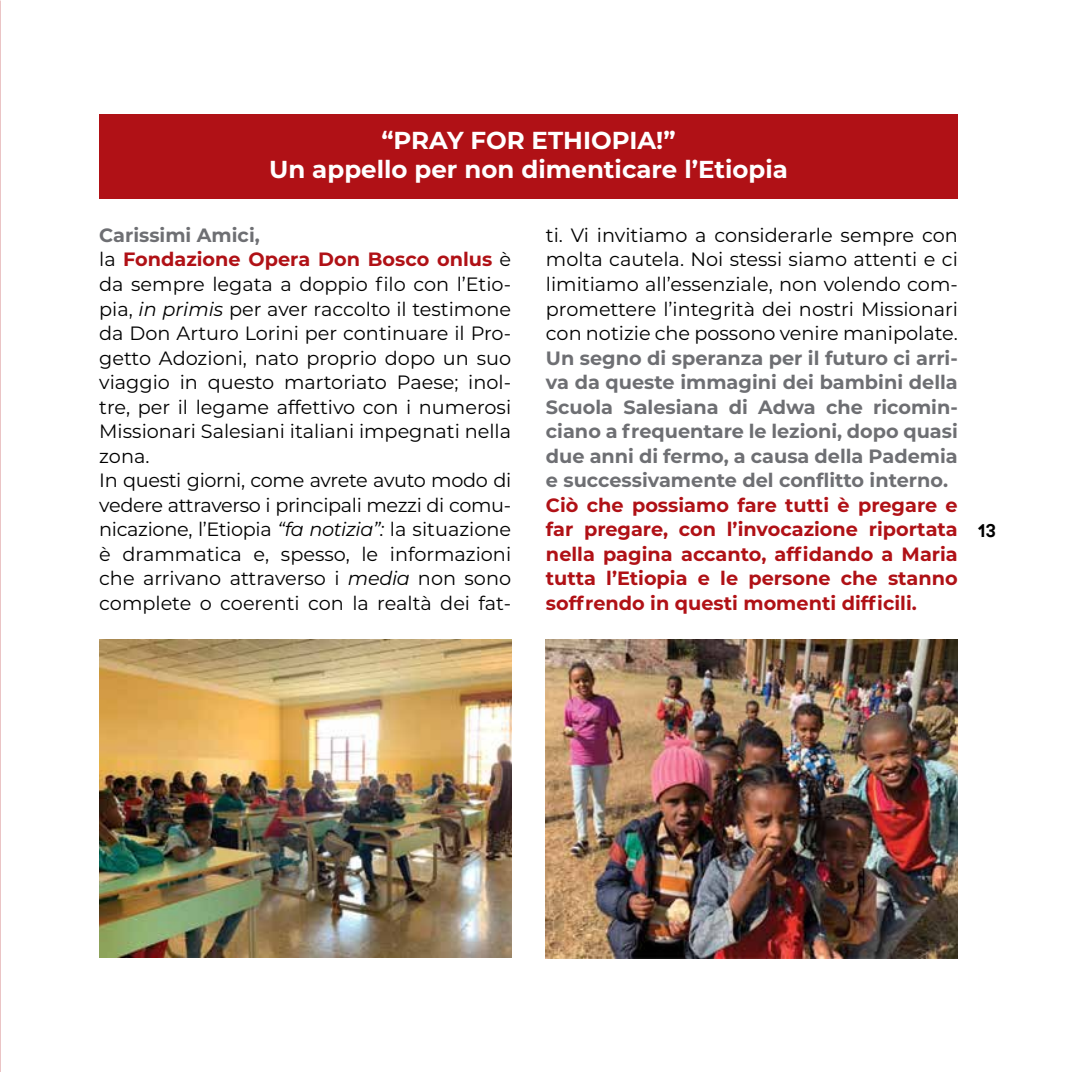
<style>
.page{position:relative;width:1072px;height:1072px;background:#fff}
.page>*{position:absolute;margin:0;border:0;box-sizing:border-box;transform-origin:0 0}
.t1{font:700 24.5px/29.4px "Montserrat";color:#fff;text-align:center}
.t2{font:19.25px/24.5px "Montserrat";color:#000}
.t3{font:700 19.25px/24.5px "Montserrat";color:#6e6f73;text-align:justify}
.t4{font:700 19.25px/24.5px "Montserrat";color:#b01116;text-align:justify}
.t5{font:17.5px "Geometos";color:#000}
.s1{font-weight:700;color:#6e6f73}
.s2{font-weight:700;color:#b01116}
.s3{font-style:italic}
</style>
<div class="page">
<div style="left:99px;top:114px;width:858px;height:84px;background:#b01116"></div>
<img style="left:99px;top:639px;width:412px;height:319px">
<img style="left:546px;top:639px;width:411px;height:319px">
<p class="t1" style="left:269px;top:124px;width:520px">“PRAY FOR ETHIOPIA!”<br>Un appello per non dimenticare l’Etiopia</p>
<p class="t2" style="left:99px;top:222px;width:413px"><span class="s1">Carissimi Amici,<br></span>la <span class="s2">Fondazione Opera Don Bosco onlus</span> è da sempre legata a doppio filo con l’Etio&shy;pia, <span class="s3">in primis</span> per aver raccolto il testimone da Don Arturo Lorini per continuare il Pro&shy;getto Adozioni, nato proprio dopo un suo viaggio in questo martoriato Paese; inol&shy;tre, per il legame affettivo con i numerosi Missionari Salesiani italiani impegnati nella zona.<br>In questi giorni, come avrete avuto modo di vedere attraverso i principali mezzi di comu&shy;nicazione, l’Etiopia <span class="s3">“fa notizia”:</span> la situazione è drammatica e, spesso, le informazioni che arrivano attraverso i <span class="s3">media</span> non sono complete o coerenti con la realtà dei fat-</p>
<p class="t2" style="left:546px;top:222px;width:413px;text-align:justify">ti. Vi invitiamo a considerarle sempre con molta cautela. Noi stessi siamo attenti e ci limitiamo all’essenziale, non volendo com&shy;promettere l’integrità dei nostri Missionari con notizie che possono venire manipolate.</p>
<p class="t3" style="left:546px;top:344px;width:413px">Un segno di speranza per il futuro ci arri&shy;va da queste immagini dei bambini della Scuola Salesiana di Adwa che ricomin&shy;ciano a frequentare le lezioni, dopo quasi due anni di fermo, a causa della Pademia e successivamente del conflitto interno.</p>
<p class="t4" style="left:546px;top:491px;width:413px">Ciò che possiamo fare tutti è pregare e far pregare, con l’invocazione riportata nella pagina accanto, affidando a Maria tutta l’Etiopia e le persone che stanno soffrendo in questi momenti difficili.</p>
<p class="t5" style="left:977px;top:521px;width:20px">13</p>
</div>
